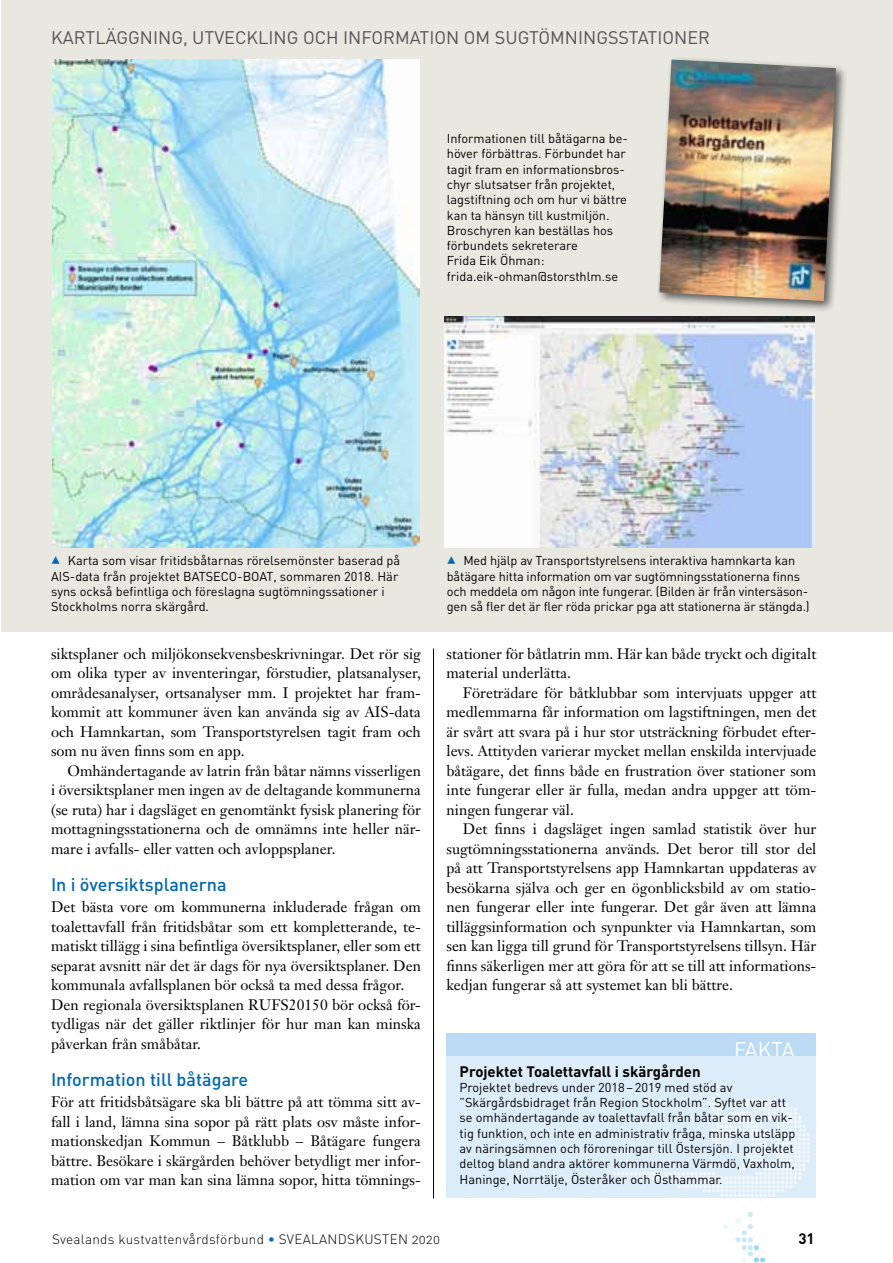
<style>
.page{position:relative;width:893px;height:1263px;background:#fff}
.page>*{position:absolute;margin:0;border:0;box-sizing:border-box;transform-origin:0 0}
.t1{font:21px "DIN";color:#fff}
.t2{font:18px "DIN";color:#535454}
.t3{font:500 18px "DIN";color:#0068b2}
.t4{font:15px/19.5px "Janson Text";color:#000;text-align:justify}
.t5{font:700 15px "DIN";color:#000}
.t6{font:13.5px "DIN Light Alternate";letter-spacing:.02em;color:#000}
.t7{font:12.75px/15.3px "DIN";color:#000}
.s1{color:#0068b2}
</style>
<div class="page">
<svg style="left:723px;top:1224px;width:5px;height:5px"></svg>
<svg style="left:735px;top:1212px;width:30px;height:51px"></svg>
<div style="left:2px;top:0;width:891px;height:631px;background:#e8e7e0"></div>
<img style="left:445px;top:316px;width:370px;height:231px">
<img style="left:52px;top:60px;width:367px;height:487px">
<div style="left:446px;top:1033px;width:370px;height:28px;background:#bbdbf4"></div>
<div style="left:446px;top:1057px;width:370px;height:141px;background:#ddecf9"></div>
<svg style="left:614px;top:1084px;width:196px;height:113px"></svg>
<div style="left:656px;top:56px;width:191px;height:257px;background:#000;opacity:.6"></div>
<img style="left:659px;top:60px;width:177px;height:241px">
<hr style="left:433px;top:648px;width:1px;height:550px;background:#000">
<p class="t2" style="left:51px;top:26px;width:660px">kartläggning, utveckling och information om sugtö mningsstationer</p>
<p class="t7" style="left:447px;top:131px;width:183px">I nformationen till båtägarna be&shy;höver förbättras. Förbundet har tagit fram en informationsbros&shy;chyr slutsatser från projektet, lagstiftning och om hur vi bättre kan ta hänsyn till kustmiljön.<br>Broschyren kan beställas hos förbundets sekreterare<br>Frida Eik Öhman: frida.eik-ohman@storsthlm.se</p>
<p class="t7" style="left:51px;top:553px;width:351px;text-indent:17px">Karta som visar fritidsbåtarnas rörelsemönster baserad på<br>AIS-data från projektet BATSECO</p>
<p class="t7" style="left:51px;top:568px;width:349px;text-indent:186px">-BOAT, sommaren 2018. Här syns också befintliga och föreslagna sugtömningssationer i<br>Stockholms norra skärgård.</p>
<p class="t4" style="left:51px;top:643px;width:371px">siktsplaner och miljökonsekvensbeskrivningar. Det rör sig om olika typer av inventeringar, förstudier, platsanalyser, områdesanalyser, ortsanalyser mm. I projektet har fram&shy;kommit att kommuner även kan använda sig av AIS-data och Hamnkartan, som Transportstyrelsen tagit fram och som nu även finns som en app.</p>
<p class="t4" style="left:51px;top:760px;width:371px;text-indent:16px">Omhändertagande av latrin från båtar nämns visserligen i översiktsplaner men ingen av de deltagande kommunerna (se ruta) har i dagsläget en genomtänkt fysisk planering för mottagningsstationerna och de omnämns inte heller när&shy;mare i avfalls- eller vatten och avloppsplaner.</p>
<p class="t3" style="left:51px;top:873px;width:177px">In i översiktsplanerna</p>
<p class="t4" style="left:51px;top:897px;width:371px;text-align:left">Det bästa vore om kommunerna inkluderade frågan om toalettavfall från fritidsbåtar som ett kompletterande, te&shy;matiskt tillägg i sina befintliga översiktsplaner, eller som ett separat avsnitt när det är dags för nya översiktsplaner. Den kommunala avfallsplanen bör också ta med dessa frågor.<br>Den regionala översiktsplanen RUFS20150 bör också för&shy;tydligas när det gäller riktlinjer för hur man kan minska påverkan från småbåtar.</p>
<p class="t3" style="left:51px;top:1068px;width:199px">Information till båtägare</p>
<p class="t4" style="left:51px;top:1092px;width:371px">För att fritidsbåtsägare ska bli bättre på att tömma sitt av&shy;fall i land, lämna sina sopor på rätt plats osv måste infor&shy;mationskedjan Kommun – Båtklubb – Båtägare fungera bättre. Besökare i skärgården behöver betydligt mer infor&shy;mation om var man kan sina lämna sopor, hitta tömnings-</p>
<p class="t7" style="left:447px;top:553px;width:364px;text-indent:16px">M ed hjälp av Transportstyrelsens interaktiva hamnkarta kan båtägare hitta information om var sugtömningsstationerna finns och meddela om någon inte fungerar. (Bilden är från vintersäson&shy;gen så fler det är fler röda prickar pga att stationerna är stängda.)</p>
<p class="t4" style="left:446px;top:643px;width:371px">stationer för båtlatrin mm. Här kan både tryckt och digitalt material underlätta.</p>
<p class="t4" style="left:446px;top:682px;width:371px;text-indent:16px">Företrädare för båtklubbar som intervjuats uppger att medlemmarna får information om lagstiftningen, men det är svårt att svara på i hur stor utsträckning förbudet efter&shy;levs. Attityden varierar mycket mellan enskilda intervjuade båtägare, det finns både en frustration över stationer som inte fungerar eller är fulla, medan andra uppger att töm&shy;ningen fungerar väl.</p>
<p class="t4" style="left:446px;top:819px;width:371px;text-indent:16px">Det finns i dagsläget ingen samlad statistik över hur sugtömningsstationerna används. Det beror till stor del på att Transportstyrelsens app Hamnkartan uppdateras av besökarna själva och ger en ögonblicksbild av om statio&shy;nen fungerar eller inte fungerar. Det går även att lämna tilläggsinformation och synpunkter via Hamnkartan, som sen kan ligga till grund för Transportstyrelsens tillsyn. Här finns säkerligen mer att göra för att se till att informations&shy;kedjan fungerar så att systemet kan bli bättre.</p>
<h1 class="t1" style="left:734px;top:1036px;width:62px">Fakt a</h1>
<p class="t5" style="left:460px;top:1061px;width:243px">Projektet Toalettavfall i skärgården</p>
<p class="t7" style="left:460px;top:1079px;width:337px">Projektet bedrevs under 2018–2019 med stöd av ”Skärgårdsbidraget från Region Stockholm”. Syftet var att se omhändertagande av toalettavfall från båtar som en vik&shy;tig funktion, och inte en administrativ fråga, minska utsläpp av näringsämnen och föroreningar till Östersjön. I projektet deltog bland andra aktörer kommunerna Värmdö, Vaxholm, Haninge, Norrtälje, Österåker och Östhammar.</p>
<p class="t6" style="left:52px;top:1230px;width:389px">Svealands kustvattenvårdsförbund <span class="s1">•</span> Svealandskusten 2020</p>
<p class="t5" style="left:798px;top:1228px;width:18px">31</p>
</div>
